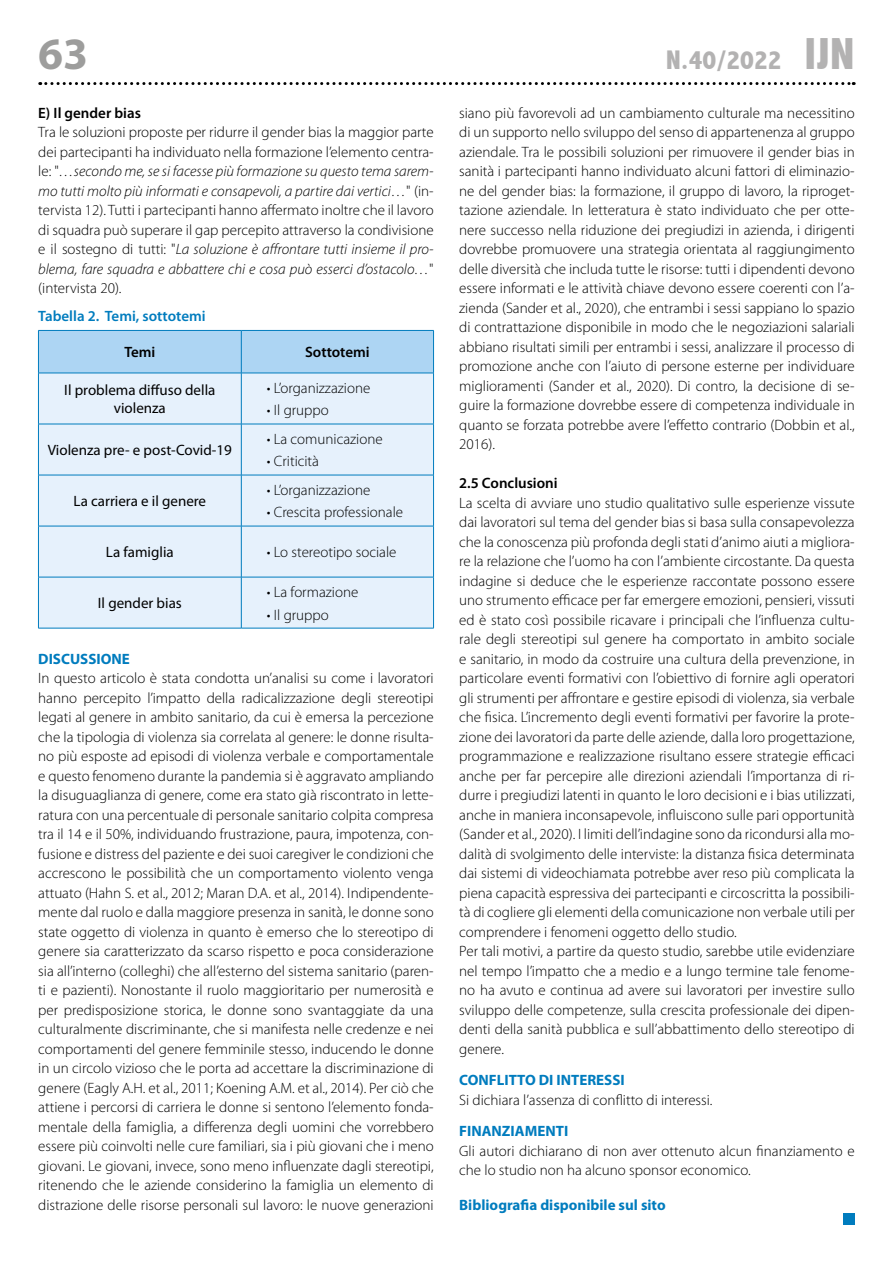
<style>
.page{position:relative;width:893px;height:1263px;background:#fff}
.page>*{position:absolute;margin:0;border:0;box-sizing:border-box;transform-origin:0 0}
.t1{font:700 45px "Myriad Pro";color:#9d9d9c}
.t2{font:800 condensed 27px "Abadi";color:#b3b2b2}
.t3{font:300 15px/19.5px "Myriad Pro";color:#000;text-align:justify}
.t4{font:15px/18px "Myriad Pro";color:#000;text-align:center}
.t5{font:700 15px "Myriad Pro";color:#007cbe}
.t6{font:600 15px "Myriad Pro";color:#000}
.t7{font:600 15px "Myriad Pro";color:#007cbe}
.s1{font-size:45px}
.s2{font-style:italic}
</style>
<div class="page">
<svg style="left:40px;top:82px;width:814px;height:3px"></svg>
<div style="left:39px;top:331px;width:394px;height:42px;background:#add5f3"></div>
<div style="left:39px;top:374px;width:394px;height:254px;background:#e6f1fc"></div>
<hr style="left:38px;top:330px;width:203px;height:1px;background:#007cbe">
<hr style="left:38px;top:331px;width:1px;height:42px;background:#007cbe">
<hr style="left:241px;top:330px;width:193px;height:1px;background:#007cbe">
<hr style="left:241px;top:331px;width:1px;height:42px;background:#007cbe">
<hr style="left:433px;top:331px;width:1px;height:42px;background:#007cbe">
<hr style="left:38px;top:373px;width:203px;height:1px;background:#007cbe">
<hr style="left:38px;top:373px;width:1px;height:51px;background:#007cbe">
<hr style="left:241px;top:373px;width:193px;height:1px;background:#007cbe">
<hr style="left:241px;top:373px;width:1px;height:51px;background:#007cbe">
<hr style="left:433px;top:373px;width:1px;height:51px;background:#007cbe">
<hr style="left:38px;top:424px;width:203px;height:1px;background:#007cbe">
<hr style="left:38px;top:424px;width:1px;height:51px;background:#007cbe">
<hr style="left:241px;top:424px;width:193px;height:1px;background:#007cbe">
<hr style="left:241px;top:424px;width:1px;height:51px;background:#007cbe">
<hr style="left:433px;top:424px;width:1px;height:51px;background:#007cbe">
<hr style="left:38px;top:475px;width:203px;height:1px;background:#007cbe">
<hr style="left:38px;top:475px;width:1px;height:51px;background:#007cbe">
<hr style="left:241px;top:475px;width:193px;height:1px;background:#007cbe">
<hr style="left:241px;top:475px;width:1px;height:51px;background:#007cbe">
<hr style="left:433px;top:475px;width:1px;height:51px;background:#007cbe">
<hr style="left:38px;top:526px;width:203px;height:1px;background:#007cbe">
<hr style="left:38px;top:526px;width:1px;height:51px;background:#007cbe">
<hr style="left:241px;top:526px;width:193px;height:1px;background:#007cbe">
<hr style="left:241px;top:526px;width:1px;height:51px;background:#007cbe">
<hr style="left:433px;top:526px;width:1px;height:51px;background:#007cbe">
<hr style="left:38px;top:577px;width:203px;height:1px;background:#007cbe">
<hr style="left:38px;top:577px;width:1px;height:51px;background:#007cbe">
<hr style="left:241px;top:577px;width:193px;height:1px;background:#007cbe">
<hr style="left:241px;top:577px;width:1px;height:51px;background:#007cbe">
<hr style="left:433px;top:577px;width:1px;height:51px;background:#007cbe">
<hr style="left:38px;top:628px;width:203px;height:1px;background:#007cbe">
<hr style="left:241px;top:628px;width:193px;height:1px;background:#007cbe">
<div style="left:843px;top:1213px;width:12px;height:12px;background:#007cbe"></div>
<h1 class="t1" style="left:38px;top:24px;width:51px">63</h1>
<h2 class="t2" style="left:666px;top:45px;width:190px">N.40/2022 <span class="s1">IJN</span></h2>
<p class="t6" style="left:38px;top:103px;width:104px">E) Il gender bias</p>
<p class="t3" style="left:38px;top:123px;width:397px">Tra le soluzioni proposte per ridurre il gender bias la maggior parte dei partecipanti ha individuato nella formazione l’elemento centra&shy;le: "<span class="s2">…secondo me, se si facesse più formazione su questo tema sarem&shy;mo tutti molto più informati e consapevoli, a partire dai vertici…</span>" (in&shy;tervista 12). Tutti i partecipanti hanno affermato inoltre che il lavoro di squadra può superare il gap percepito attraverso la condivisione e il sostegno di tutti: "<span class="s2">La soluzione è affrontare tutti insieme il pro&shy;blema, fare squadra e abbattere chi e cosa può esserci d’ostacolo…</span>" (intervista 20).</p>
<p class="t3" style="left:459px;top:103px;width:397px">siano più favorevoli ad un cambiamento culturale ma necessitino di un supporto nello sviluppo del senso di appartenenza al gruppo aziendale. Tra le possibili soluzioni per rimuovere il gender bias in sanità i partecipanti hanno individuato alcuni fattori di eliminazio&shy;ne del gender bias: la formazione, il gruppo di lavoro, la riproget&shy;tazione aziendale. In letteratura è stato individuato che per otte&shy;nere successo nella riduzione dei pregiudizi in azienda, i dirigenti dovrebbe promuovere una strategia orientata al raggiungimento delle diversità che includa tutte le risorse: tutti i dipendenti devono essere informati e le attività chiave devono essere coerenti con l’a&shy;zienda (Sander et al., 2020), che entrambi i sessi sappiano lo spazio di contrattazione disponibile in modo che le negoziazioni salariali abbiano risultati simili per entrambi i sessi, analizzare il processo di promozione anche con l’aiuto di persone esterne per individuare miglioramenti (Sander et al., 2020). Di contro, la decisione di se&shy;guire la formazione dovrebbe essere di competenza individuale in quanto se forzata potrebbe avere l’effetto contrario (Dobbin et al., 2016).</p>
<p class="t6" style="left:459px;top:473px;width:100px">2.5 Conclusioni</p>
<p class="t3" style="left:459px;top:493px;width:397px;text-align:left">La scelta di avviare uno studio qualitativo sulle esperienze vissute dai lavoratori sul tema del gender bias si basa sulla consapevolezza che la conoscenza più profonda degli stati d’animo aiuti a migliora&shy;re la relazione che l’uomo ha con l’ambiente circostante. Da questa indagine si deduce che le esperienze raccontate possono essere uno strumento efficace per far emergere emozioni, pensieri, vissuti ed è stato così possibile ricavare i principali che l’influenza cultu&shy;rale degli stereotipi sul genere ha comportato in ambito sociale e sanitario, in modo da costruire una cultura della prevenzione, in particolare eventi formativi con l’obiettivo di fornire agli operatori gli strumenti per affrontare e gestire episodi di violenza, sia verbale che fisica. L’incremento degli eventi formativi per favorire la prote&shy;zione dei lavoratori da parte delle aziende, dalla loro progettazione, programmazione e realizzazione risultano essere strategie efficaci anche per far percepire alle direzioni aziendali l’importanza di ri&shy;durre i pregiudizi latenti in quanto le loro decisioni e i bias utilizzati, anche in maniera inconsapevole, influiscono sulle pari opportunità (Sander et al., 2020). I limiti dell’indagine sono da ricondursi alla mo&shy;dalità di svolgimento delle interviste: la distanza fisica determinata dai sistemi di videochiamata potrebbe aver reso più complicata la piena capacità espressiva dei partecipanti e circoscritta la possibili&shy;tà di cogliere gli elementi della comunicazione non verbale utili per comprendere i fenomeni oggetto dello studio.<br>Per tali motivi, a partire da questo studio, sarebbe utile evidenziare nel tempo l’impatto che a medio e a lungo termine tale fenome&shy;no ha avuto e continua ad avere sui lavoratori per investire sullo sviluppo delle competenze, sulla crescita professionale dei dipen&shy;denti della sanità pubblica e sull’abbattimento dello stereotipo di genere.</p>
<p class="t5" style="left:459px;top:1070px;width:167px">CONFLITTO DI INTERESSI</p>
<p class="t3" style="left:459px;top:1090px;width:255px">Si dichiara l’assenza di conflitto di interessi.</p>
<p class="t5" style="left:459px;top:1121px;width:111px">FINANZIAMENTI</p>
<p class="t3" style="left:459px;top:1141px;width:397px">Gli autori dichiarano di non aver ottenuto alcun finanziamento e che lo studio non ha alcuno sponsor economico.</p>
<p class="t5" style="left:459px;top:1195px;width:208px">Bibliografia disponibile sul sito</p>
<p class="t7" style="left:38px;top:306px;width:169px">Tabella 2. Temi, sottotemi</p>
<p class="t6" style="left:124px;top:343px;width:33px">Temi</p>
<p class="t6" style="left:305px;top:343px;width:66px">Sottotemi</p>
<p class="t4" style="left:64px;top:381px;width:153px">Il problema diffuso della violenza</p>
<p class="t3" style="left:267px;top:378px;width:105px">• L’organizzazione</p>
<p class="t3" style="left:267px;top:401px;width:63px">• Il gruppo</p>
<p class="t3" style="left:267px;top:429px;width:117px">• La comunicazione</p>
<p class="t3" style="left:267px;top:452px;width:54px">• Criticità</p>
<p class="t4" style="left:48px;top:441px;width:186px">Violenza pre- e post-Covid-19</p>
<p class="t3" style="left:267px;top:480px;width:105px">• L’organizzazione</p>
<p class="t3" style="left:267px;top:503px;width:138px">• Crescita professionale</p>
<p class="t4" style="left:74px;top:492px;width:134px">La carriera e il genere</p>
<p class="t4" style="left:106px;top:543px;width:69px">La famiglia</p>
<p class="t3" style="left:267px;top:543px;width:131px">• Lo stereotipo sociale</p>
<p class="t4" style="left:98px;top:594px;width:85px">Il gender bias</p>
<p class="t3" style="left:267px;top:582px;width:93px">• La formazione</p>
<p class="t3" style="left:267px;top:605px;width:63px">• Il gruppo</p>
<p class="t5" style="left:38px;top:649px;width:93px">DISCUSSIONE</p>
<p class="t3" style="left:38px;top:669px;width:397px">In questo articolo è stata condotta un’analisi su come i lavoratori hanno percepito l’impatto della radicalizzazione degli stereotipi legati al genere in ambito sanitario, da cui è emersa la percezione che la tipologia di violenza sia correlata al genere: le donne risulta&shy;no più esposte ad episodi di violenza verbale e comportamentale e questo fenomeno durante la pandemia si è aggravato ampliando la disuguaglianza di genere, come era stato già riscontrato in lette&shy;ratura con una percentuale di personale sanitario colpita compresa tra il 14 e il 50%, individuando frustrazione, paura, impotenza, con&shy;fusione e distress del paziente e dei suoi caregiver le condizioni che accrescono le possibilità che un comportamento violento venga attuato (Hahn S. et al., 2012; Maran D.A. et al., 2014). Indipendente&shy;mente dal ruolo e dalla maggiore presenza in sanità, le donne sono state oggetto di violenza in quanto è emerso che lo stereotipo di genere sia caratterizzato da scarso rispetto e poca considerazione sia all’interno (colleghi) che all’esterno del sistema sanitario (paren&shy;ti e pazienti). Nonostante il ruolo maggioritario per numerosità e per predisposizione storica, le donne sono svantaggiate da una culturalmente discriminante, che si manifesta nelle credenze e nei comportamenti del genere femminile stesso, inducendo le donne in un circolo vizioso che le porta ad accettare la discriminazione di genere (Eagly A.H. et al., 2011; Koening A.M. et al., 2014). Per ciò che attiene i percorsi di carriera le donne si sentono l’elemento fonda&shy;mentale della famiglia, a differenza degli uomini che vorrebbero essere più coinvolti nelle cure familiari, sia i più giovani che i meno giovani. Le giovani, invece, sono meno influenzate dagli stereotipi, ritenendo che le aziende considerino la famiglia un elemento di distrazione delle risorse personali sul lavoro: le nuove generazioni</p>
</div>
